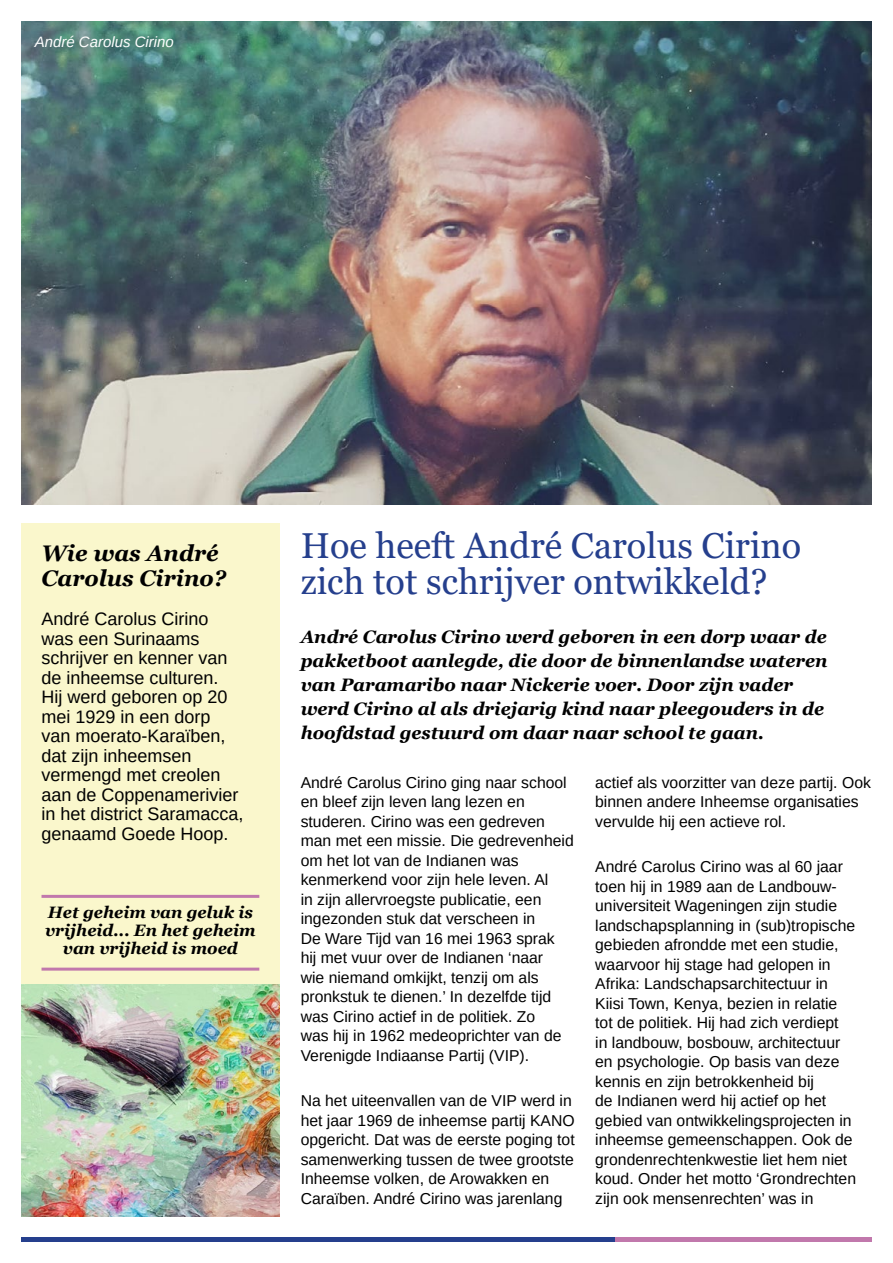
<style>
.page{position:relative;width:893px;height:1263px;background:#fff}
.page>*{position:absolute;margin:0;border:0;box-sizing:border-box;transform-origin:0 0}
.t1{font:36px/36px "Georgia";color:#253f8d}
.t2{font:italic 700 22.5px/25.5px "Georgia";color:#000}
.t3{font:italic 700 18px/24px "Georgia";color:#000}
.t4{font:18px/19.5px "Arimo";color:#000}
.t5{font:italic 700 16.5px/18px "Georgia";color:#000;text-align:center}
.t6{font:15.75px/19.5px "Arimo";color:#000}
.t7{font:italic 15px "Arimo";color:#fff}
</style>
<div class="page">
<div style="left:21px;top:1237px;width:594px;height:5px;background:#253f8d"></div>
<div style="left:615px;top:1237px;width:257px;height:5px;background:#c178ac"></div>
<div style="left:21px;top:523px;width:259px;height:693px;background:#faf7cc"></div>
<hr style="left:42px;top:895px;width:217px;height:3px;background:#c178ac">
<hr style="left:42px;top:968px;width:217px;height:3px;background:#c178ac">
<img style="left:21px;top:21px;width:851px;height:484px">
<img style="left:21px;top:984px;width:259px;height:232px">
<p class="t7" style="left:35px;top:32px;width:141px">André Carolus Cirino</p>
<h2 class="t2" style="left:42px;top:540px;width:186px">Wie was André<br>Carolus Cirino?</h2>
<p class="t4" style="left:42px;top:609px;width:204px">André Carolus Cirino was een Surinaams schrijver en kenner van de inheemse culturen.<br>Hij werd geboren op 20 mei 1929 in een dorp van moerato-Karaïben, dat zijn inheemsen vermengd met creolen aan de Coppenamerivier in het district Saramacca, genaamd Goede Hoop.</p>
<p class="t5" style="left:45px;top:903px;width:212px">Het geheim van geluk is vrijheid... En het geheim van vrijheid is moed</p>
<h1 class="t1" style="left:301px;top:528px;width:502px">Hoe heeft André Carolus Cirino zich tot schrijver ontwikkeld?</h1>
<p class="t3" style="left:301px;top:625px;width:528px">André Carolus Cirino werd geboren in een dorp waar de pakketboot aanlegde, die door de binnenlandse wateren van Paramaribo naar Nickerie voer. Door zijn vader werd Cirino al als driejarig kind naar pleegouders in de hoofdstad gestuurd om daar naar school te gaan.</p>
<p class="t6" style="left:301px;top:772px;width:275px">André Carolus Cirino ging naar school en bleef zijn leven lang lezen en studeren. Cirino was een gedreven man met een missie. Die gedrevenheid om het lot van de Indianen was kenmerkend voor zijn hele leven. Al<br>in zijn allervroegste publicatie, een ingezonden stuk dat verscheen in<br>De Ware Tijd van 16 mei 1963 sprak hij met vuur over de Indianen ‘naar<br>wie niemand omkijkt, tenzij om als pronkstuk te dienen.’ In dezelfde tijd was Cirino actief in de politiek. Zo<br>was hij in 1962 medeoprichter van de Verenigde Indiaanse Partij (VIP).</p>
<p class="t6" style="left:301px;top:1091px;width:276px">Na het uiteenvallen van de VIP werd in het jaar 1969 de inheemse partij KANO opgericht. Dat was de eerste poging tot samenwerking tussen de twee grootste Inheemse volken, de Arowakken en Caraïben. André Cirino was jarenlang</p>
<p class="t6" style="left:595px;top:772px;width:277px">actief als voorzitter van deze partij. Ook binnen andere Inheemse organisaties vervulde hij een actieve rol.</p>
<p class="t6" style="left:595px;top:857px;width:262px">André Carolus Cirino was al 60 jaar toen hij in 1989 aan de Landbouw&shy;universiteit Wageningen zijn studie landschapsplanning in (sub)tropische gebieden afrondde met een studie, waarvoor hij stage had gelopen in Afrika: Landschapsarchitectuur in Kiisi Town, Kenya, bezien in relatie tot de politiek. Hij had zich verdiept<br>in landbouw, bosbouw, architectuur en psychologie. Op basis van deze kennis en zijn betrokkenheid bij<br>de Indianen werd hij actief op het gebied van ontwikkelingsprojecten in inheemse gemeenschappen. Ook de grondenrechtenkwestie liet hem niet koud. Onder het motto ‘Grondrechten zijn ook mensenrechten’ was in</p>
</div>
